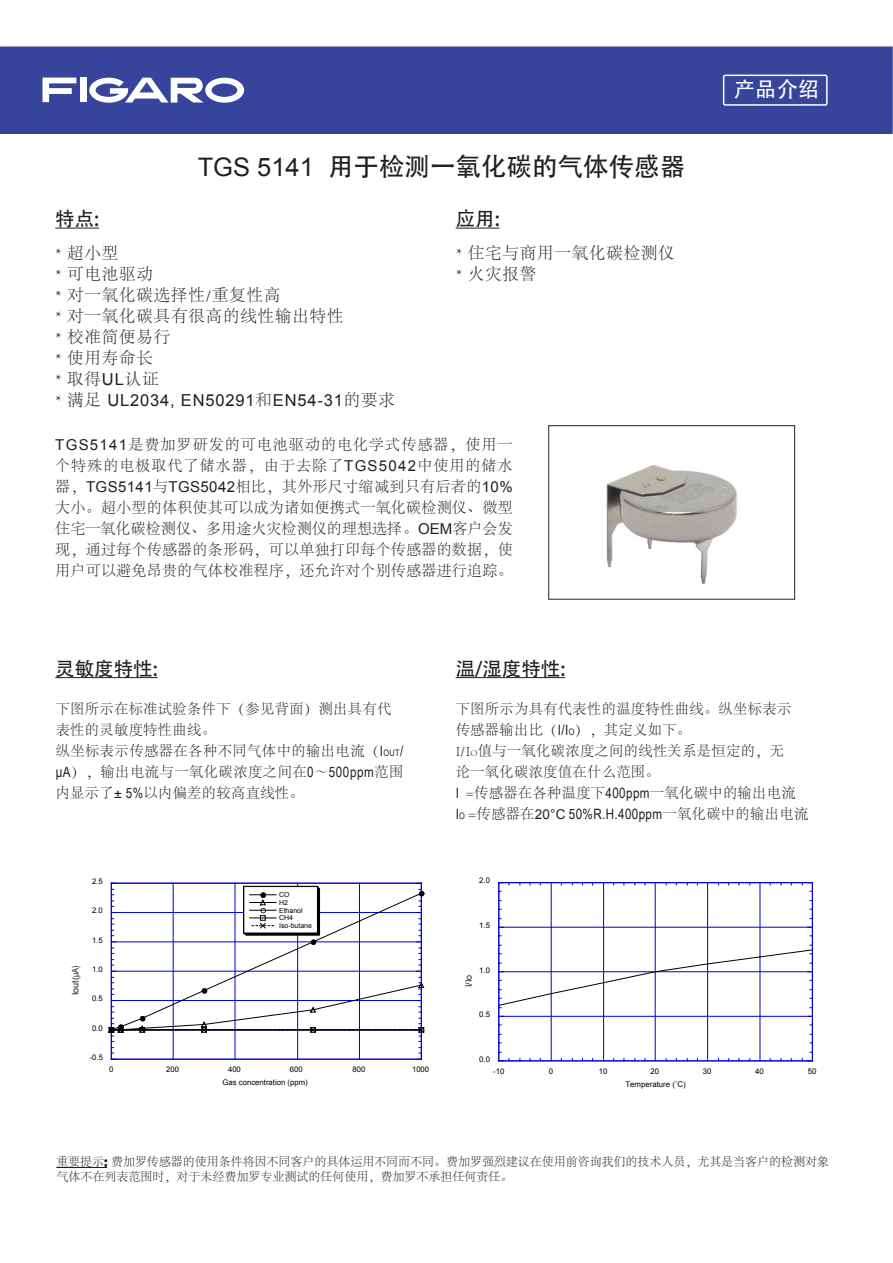
<style>
.page{position:relative;width:893px;height:1263px;background:#fff}
.page>*{position:absolute;margin:0;border:0;box-sizing:border-box;transform-origin:0 0}
.t1{font:25.5px "Adobe Heiti Std";color:#231f20}
.t2{font:25.5px "Arial";color:#231f20}
.t3{font:21px "Adobe Heiti Std";color:#fff}
.t4{font:19.5px "Adobe Heiti Std";color:#231f20}
.t5{font:300 16.5px "Adobe Song Std";letter-spacing:.05em;color:#231f20}
.t6{font:16.5px "Arial";letter-spacing:.05em;color:#231f20}
.t7{font:300 15px/21px "Adobe Song Std";letter-spacing:.015em;color:#231f20;text-align:justify}
.t8{font:300 14.25px/21px "Adobe Song Std";letter-spacing:.025em;color:#231f20}
.t9{font:14.25px "Arial Narrow";letter-spacing:.025em;color:#231f20}
.Body_text{font:300 12px/14.4px "Adobe Song Std";letter-spacing:-.005em;color:#231f20}
.t10{font:9px "Arial";color:#231f20}
.t11{font:9px "Arial Narrow";color:#231f20}
.t12{font:7.8px "Arial";color:#000}
.t13{font:7.65px "Arial";color:#000}
.t14{font:6.9px/7.6px "Arial";color:#000}
.s1{font-family:"Arial";font-weight:400}
.s2{font-family:"Adobe Song Std";font-weight:300}
.s3{font-family:"Arial Narrow";font-weight:400}
.s4{font-size:14.25px}
.s5{font-family:"Arial Narrow"}
.s6{font-family:"Arial Narrow";font-weight:400;font-size:9px}
.s7{font-size:9px}
.s8{font-size:13.5px}
.s9{font-family:"Adobe Song Std";font-weight:300;font-size:13.5px}
.s10{font-family:"Arial";font-size:13.5px}
.s11{font-family:"Adobe Heiti Std";font-weight:400}
</style>
<div class="page">
<div style="left:1px;top:47px;width:891px;height:86px;background:#36449c"></div>
<div style="left:80px;top:78px;width:6px;height:24px;background:#fff"></div>
<svg style="left:43px;top:78px;width:33px;height:24px"></svg>
<svg style="left:89px;top:78px;width:155px;height:25px"></svg>
<div style="left:723px;top:75px;width:105px;height:31px;border:2px solid #fff;border-radius:2px"></div>
<hr style="left:55px;top:228px;width:44px;height:1px;background:#231f20">
<hr style="left:456px;top:228px;width:43px;height:1px;background:#231f20">
<hr style="left:55px;top:677px;width:103px;height:1px;background:#231f20">
<hr style="left:456px;top:677px;width:109px;height:1px;background:#231f20">
<hr style="left:56px;top:1167px;width:51px;height:1px;background:#231f20">
<img style="left:606px;top:465px;width:131px;height:119px">
<div style="left:549px;top:425px;width:246px;height:174px;border:1px solid #231f20"></div>
<svg style="left:108px;top:883px;width:316px;height:177px"></svg>
<hr style="left:499px;top:1016px;width:313px;height:1px;background:#0000d4">
<hr style="left:499px;top:927px;width:313px;height:1px;background:#0000d4">
<hr style="left:551px;top:883px;width:1px;height:178px;background:#0000d4">
<hr style="left:603px;top:883px;width:1px;height:178px;background:#0000d4">
<hr style="left:655px;top:883px;width:1px;height:178px;background:#0000d4">
<hr style="left:707px;top:883px;width:1px;height:178px;background:#0000d4">
<hr style="left:760px;top:883px;width:1px;height:178px;background:#0000d4">
<svg style="left:499px;top:945px;width:313px;height:63px"></svg>
<svg style="left:802px;top:1052px;width:10px;height:8px"></svg>
<svg style="left:802px;top:883px;width:10px;height:2px"></svg>
<hr style="left:498px;top:883px;width:1px;height:178px;background:#0000d4">
<hr style="left:812px;top:883px;width:1px;height:178px;background:#0000d4">
<hr style="left:499px;top:1060px;width:313px;height:1px;background:#0000d4">
<hr style="left:499px;top:882px;width:313px;height:1px;background:#0000d4">
<p class="t4" style="left:55px;top:207px;width:45px">特点:</p>
<p class="t2" style="left:198px;top:150px;width:118px">TGS 5141</p>
<p class="t1" style="left:328px;top:151px;width:358px">用于检测一氧化碳的气体传感器</p>
<p class="t4" style="left:456px;top:207px;width:45px">应用:</p>
<p class="t5" style="left:55px;top:244px;width:65px">* 超小型</p>
<p class="t5" style="left:55px;top:265px;width:99px">* 可电池驱动</p>
<p class="t5" style="left:55px;top:286px;width:227px">* 对一氧化碳选择性/重复性高</p>
<p class="t5" style="left:55px;top:307px;width:290px">* 对一氧化碳具有很高的线性输出特性</p>
<p class="t5" style="left:55px;top:328px;width:117px">* 校准简便易行</p>
<p class="t5" style="left:55px;top:349px;width:99px">* 使用寿命长</p>
<p class="t5" style="left:55px;top:370px;width:105px">* 取得<span class="s1">UL</span>认证</p>
<p class="t6" style="left:55px;top:390px;width:341px"><span class="s2">* 满足</span> UL2034, EN50291<span class="s2">和</span>EN54-31<span class="s2">的要求</span></p>
<p class="t5" style="left:456px;top:244px;width:221px">* 住宅与商用一氧化碳检测仪</p>
<p class="t5" style="left:456px;top:265px;width:82px">* 火灾报警</p>
<p class="t7" style="left:55px;top:435px;width:459px"><span class="s1">TGS5141</span>是费加罗研发的可电池驱动的电化学式传感器，使用一个特殊的电极取代了储水器，由于去除了<span class="s1">TGS5042</span>中使用的储水器，<span class="s1">TGS5141</span>与<span class="s1">TGS5042</span>相比，其外形尺寸缩减到只有后者的<span class="s1">10%</span>大小。超小型的体积使其可以成为诸如便携式一氧化碳检测仪、微型住宅一氧化碳检测仪、多用途火灾检测仪的理想选择。<span class="s1">OEM</span>客户会发现，通过每个传感器的条形码，可以单独打印每个传感器的数据，使用户可以避免昂贵的气体校准程序，还允许对个别传感器进行追踪。</p>
<p class="t4" style="left:55px;top:657px;width:104px">灵敏度特性:</p>
<p class="t4" style="left:456px;top:657px;width:111px">温/湿度特性:</p>
<p class="t3" style="left:734px;top:77px;width:87px">产品介绍</p>
<p class="t8" style="left:56px;top:698px;width:337px">下图所示在标准试验条件下（参见背面）测出具有代</p>
<p class="t8" style="left:56px;top:719px;width:162px">表性的灵敏度特性曲线。</p>
<p class="t8" style="left:56px;top:740px;width:349px">纵坐标表示传感器在各种不同气体中的输出电流（<br><span class="s3">μA</span>），输出电流与一氧化碳浓度之间在～<span class="s3">0 500ppm</span>范围内显示了<span class="s3">± 5%</span>以内偏差的较高直线性。</p>
<p class="t9" style="left:400px;top:740px;width:5px">/</p>
<p class="t11" style="left:380px;top:746px;width:21px"><span class="s4">I</span>OUT</p>
<p class="t10" style="left:70px;top:995px;width:31px;rotate:-90deg">Iout(<span class="s5">μA(</span></p>
<p class="t13" style="left:92px;top:876px;width:12px">2.5</p>
<p class="t13" style="left:92px;top:905px;width:12px">2.0</p>
<p class="t13" style="left:92px;top:935px;width:12px">1.5</p>
<p class="t13" style="left:92px;top:964px;width:12px">1.0</p>
<p class="t13" style="left:92px;top:993px;width:12px">0.5</p>
<p class="t13" style="left:92px;top:1023px;width:12px">0.0</p>
<p class="t13" style="left:90px;top:1052px;width:15px">-0.5</p>
<p class="t13" style="left:109px;top:1064px;width:6px">0</p>
<p class="t14" style="left:279px;top:891px;width:34px">CO<br>H2<br>Ethanol<br>CH4<br>Iso-butane</p>
<p class="t13" style="left:166px;top:1064px;width:14px">200</p>
<p class="t13" style="left:228px;top:1064px;width:14px">400</p>
<p class="t13" style="left:290px;top:1064px;width:14px">600</p>
<p class="t13" style="left:223px;top:1078px;width:87px">Gas concentration (ppm(</p>
<p class="t13" style="left:352px;top:1064px;width:14px">800</p>
<p class="t13" style="left:412px;top:1064px;width:19px">1000</p>
<p class="t8" style="left:456px;top:698px;width:337px">下图所示为具有代表性的温度特性曲线。纵坐标表示</p>
<p class="t8" style="left:456px;top:719px;width:237px">传感器输出比（ <span class="s3">I</span> <span class="s6">O</span><span class="s3">/I</span> ），其定义如下。</p>
<p class="t8" style="left:456px;top:740px;width:330px">/I I<span class="s7">O</span>值与一氧化碳浓度之间的线性关系是恒定的，无</p>
<p class="t8" style="left:456px;top:761px;width:206px">论一氧化碳浓度值在什么范围。</p>
<p class="t8" style="left:466px;top:782px;width:331px"><span class="s8">=</span>传感器在各种温度下<span class="s3">400ppm</span>一氧化碳中的输出电流</p>
<p class="t9" style="left:456px;top:782px;width:5px">I</p>
<p class="t9" style="left:456px;top:803px;width:354px">I<span class="s7">O</span> <span class="s9">=</span><span class="s2">传感器在</span><span class="s10">20°C</span> 50%R H. .400ppm<span class="s2">一氧化碳中的输出电流</span></p>
<p class="t12" style="left:479px;top:875px;width:12px">2.0</p>
<p class="t12" style="left:479px;top:920px;width:12px">1.5</p>
<p class="t10" style="left:463px;top:987px;width:14px;rotate:-90deg">I o/I</p>
<p class="t12" style="left:479px;top:965px;width:12px">1.0</p>
<p class="t12" style="left:479px;top:1009px;width:12px">0.5</p>
<p class="t12" style="left:479px;top:1054px;width:12px">0.0</p>
<p class="t12" style="left:493px;top:1066px;width:13px">-10</p>
<p class="t12" style="left:549px;top:1066px;width:6px">0</p>
<p class="t12" style="left:599px;top:1066px;width:10px">10</p>
<p class="t12" style="left:650px;top:1066px;width:10px">20</p>
<p class="t12" style="left:625px;top:1079px;width:62px">Temperature (˚C(</p>
<p class="t12" style="left:703px;top:1066px;width:10px">30</p>
<p class="t12" style="left:755px;top:1066px;width:10px">40</p>
<p class="t12" style="left:808px;top:1066px;width:10px">50</p>
<p class="Body_text" style="left:56px;top:1155px;width:774px">重要提示<span class="s11">:</span> 费加罗传感器的使用条件将因不同客户的具体运用不同而不同。费加罗强烈建议在使用前咨询我们的技术人员，尤其是当客户的检测对象气体不在列表范围时，对于未经费加罗专业测试的任何使用，费加罗不承担任何责任。</p>
</div>
